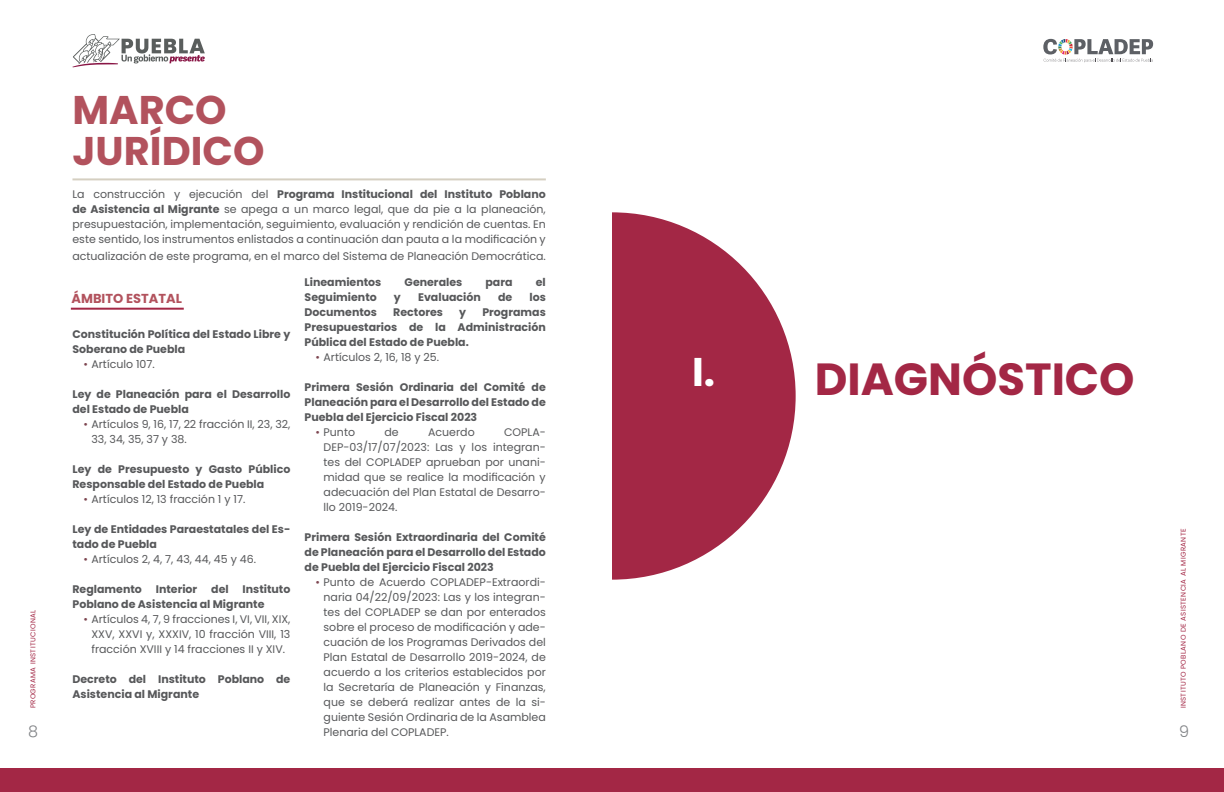
<style>
.page{position:relative;width:1224px;height:792px;background:#fff}
.page>*{position:absolute;margin:0;border:0;box-sizing:border-box;transform-origin:0 0}
.Tematica{font:700 45px "Poppins";color:#a32745}
.título{font:700 40px "Poppins";color:#b2525d}
.título-2{font:700 40px "Poppins";color:#fff}
.t1{font:300 16px "Poppins";color:#808285}
.Subtitulos{font:700 13px "Poppins";color:#b2525d}
.LINEA_DE_ACCIÓN{font:11px/15px "Poppins";color:#57585a;text-align:justify}
.texto{font:700 11px/15px "Poppins";color:#57585a}
.t2{font:7px "Poppins";letter-spacing:.05em;color:#a32745}
.s1{font-weight:700}
.s2{color:#7d4550}
</style>
<div class="page">
<svg style="left:72px;top:34px;width:133px;height:33px"></svg>
<div style="left:0;top:768px;width:1224px;height:24px;background:#a32745"></div>
<svg style="left:1043px;top:39px;width:110px;height:23px"></svg>
<hr style="left:72px;top:178px;width:474px;height:2px;background:#d5cfc1">
<hr style="left:71px;top:308px;width:113px;height:2px;background:#a32745">
<svg style="left:612px;top:212px;width:184px;height:368px;fill:#a32745"></svg>
<p class="título" style="left:72px;top:87px;width:156px">MARCO</p>
<p class="título" style="left:72px;top:128px;width:194px">JURÍDICO</p>
<p class="LINEA_DE_ACCIÓN" style="left:72px;top:187px;width:475px">La construcción y ejecución del <span class="s1">Programa Institucional del Instituto Poblano de Asistencia al Migrante</span> se apega a un marco legal, que da pie a la planeación, presupuestación, implementación, seguimiento, evaluación y rendición de cuentas. En este sentido, los instrumentos enlistados a continuación dan pauta a la modificación y</p>
<p class="LINEA_DE_ACCIÓN" style="left:72px;top:249px;width:475px">actualización de este programa, en el marco del Sistema de Planeación Democrática.</p>
<p class="Subtitulos" style="left:72px;top:291px;width:112px">ÁMBITO ESTATAL</p>
<p class="texto" style="left:305px;top:275px;width:78px">Lineamientos</p>
<p class="texto" style="left:405px;top:275px;width:59px">Generales</p>
<p class="texto" style="left:486px;top:275px;width:29px">para</p>
<p class="texto" style="left:536px;top:275px;width:12px">el</p>
<p class="texto" style="left:305px;top:290px;width:74px">Seguimiento</p>
<p class="texto" style="left:394px;top:290px;width:8px">y</p>
<p class="texto" style="left:418px;top:290px;width:64px">Evaluación</p>
<p class="texto" style="left:498px;top:290px;width:16px">de</p>
<p class="texto" style="left:529px;top:290px;width:18px">los</p>
<p class="texto" style="left:305px;top:305px;width:74px">Documentos</p>
<p class="texto" style="left:393px;top:305px;width:51px">Rectores</p>
<p class="texto" style="left:459px;top:305px;width:8px">y</p>
<p class="texto" style="left:305px;top:305px;width:243px;text-align:justify;text-indent:178px">Programas Presupuestarios de la Administración Pública del Estado de Puebla.</p>
<p class="LINEA_DE_ACCIÓN" style="left:316px;top:350px;width:125px"><span class="s2">•</span> Artículos 2, 16, 18 y 25.</p>
<p class="texto" style="left:305px;top:380px;width:243px;text-align:justify">Primera Sesión Ordinaria del Comité de Planeación para el Desarrollo del Estado de Puebla del Ejercicio Fiscal 2023</p>
<p class="LINEA_DE_ACCIÓN" style="left:316px;top:425px;width:41px"><span class="s2">•</span> Punto</p>
<p class="LINEA_DE_ACCIÓN" style="left:385px;top:425px;width:16px">de</p>
<p class="LINEA_DE_ACCIÓN" style="left:428px;top:425px;width:48px">Acuerdo</p>
<p class="texto" style="left:72px;top:327px;width:219px">Constitución Política del Estado Libre y<br>Soberano de Puebla</p>
<p class="LINEA_DE_ACCIÓN" style="left:83px;top:357px;width:73px"><span class="s2">•</span> Artículo 107.</p>
<p class="texto" style="left:72px;top:387px;width:219px">Ley de Planeación para el Desarrollo del Estado de Puebla</p>
<p class="LINEA_DE_ACCIÓN" style="left:91px;top:417px;width:200px;text-indent:-8px"><span class="s2">•</span> Artículos 9, 16, 17, 22 fracción II, 23, 32,<br>33, 34, 35, 37 y 38.</p>
<p class="texto" style="left:72px;top:462px;width:219px">Ley de Presupuesto y Gasto Público<br>Responsable del Estado de Puebla</p>
<p class="LINEA_DE_ACCIÓN" style="left:83px;top:492px;width:163px"><span class="s2">•</span> Artículos 12, 13 fracción 1 y 17.</p>
<p class="texto" style="left:72px;top:522px;width:219px">Ley de Entidades Paraestatales del Es&shy;tado de Puebla</p>
<p class="LINEA_DE_ACCIÓN" style="left:83px;top:552px;width:174px"><span class="s2">•</span> Artículos 2, 4, 7, 43, 44, 45 y 46.</p>
<p class="texto" style="left:72px;top:582px;width:71px">Reglamento</p>
<p class="texto" style="left:156px;top:582px;width:43px">Interior</p>
<p class="texto" style="left:211px;top:582px;width:19px">del</p>
<p class="título-2" style="left:692px;top:349px;width:25px">I.</p>
<p class="Tematica" style="left:815px;top:353px;width:321px">DIAGNÓSTICO</p>
<p class="LINEA_DE_ACCIÓN" style="left:324px;top:425px;width:224px;text-indent:181px">COPLA-DEP-03/17/07/2023: Las y los integran&shy;tes del COPLADEP aprueban por unani&shy;midad que se realice la modificación y adecuación del Plan Estatal de Desarro&shy;llo 2019-2024.</p>
<p class="texto" style="left:305px;top:530px;width:243px;text-align:justify">Primera Sesión Extraordinaria del Comité de Planeación para el Desarrollo del Estado de Puebla del Ejercicio Fiscal 2023</p>
<p class="LINEA_DE_ACCIÓN" style="left:324px;top:575px;width:224px;text-indent:-8px"><span class="s2">•</span> Punto de Acuerdo COPLADEP-Extraordi&shy;naria 04/22/09/2023: Las y los integran&shy;tes del COPLADEP se dan por enterados sobre el proceso de modificación y ade&shy;cuación de los Programas Derivados del Plan Estatal de Desarrollo 2019-2024, de acuerdo a los criterios establecidos por la Secretaría de Planeación y Finanzas, que se deberá realizar antes de la si&shy;guiente Sesión Ordinaria de la Asamblea Plenaria del COPLADEP.</p>
<p class="t2" style="left:1179px;top:708px;width:181px;rotate:-90deg">INSTITUTO POBLANO DE ASISTENCIA AL MIGRANTE</p>
<p class="texto" style="left:72px;top:582px;width:219px;text-indent:170px">Instituto<br>Poblano de Asistencia al Migrante</p>
<p class="LINEA_DE_ACCIÓN" style="left:91px;top:612px;width:200px;text-indent:-8px"><span class="s2">•</span> Artículos 4, 7, 9 fracciones I, VI, VII, XIX, XXV, XXVI y, XXXIV, 10 fracción VIII, 13 fracción XVIII y 14 fracciones II y XIV.</p>
<p class="texto" style="left:72px;top:672px;width:219px">Decreto del Instituto Poblano de<br>Asistencia al Migrante</p>
<p class="t2" style="left:29px;top:708px;width:100px;rotate:-90deg">PROGRAMA INSTITUCIONAL</p>
<h3 class="t1" style="left:28px;top:722px;width:11px">8</h3>
<h3 class="t1" style="left:1179px;top:722px;width:11px">9</h3>
</div>
